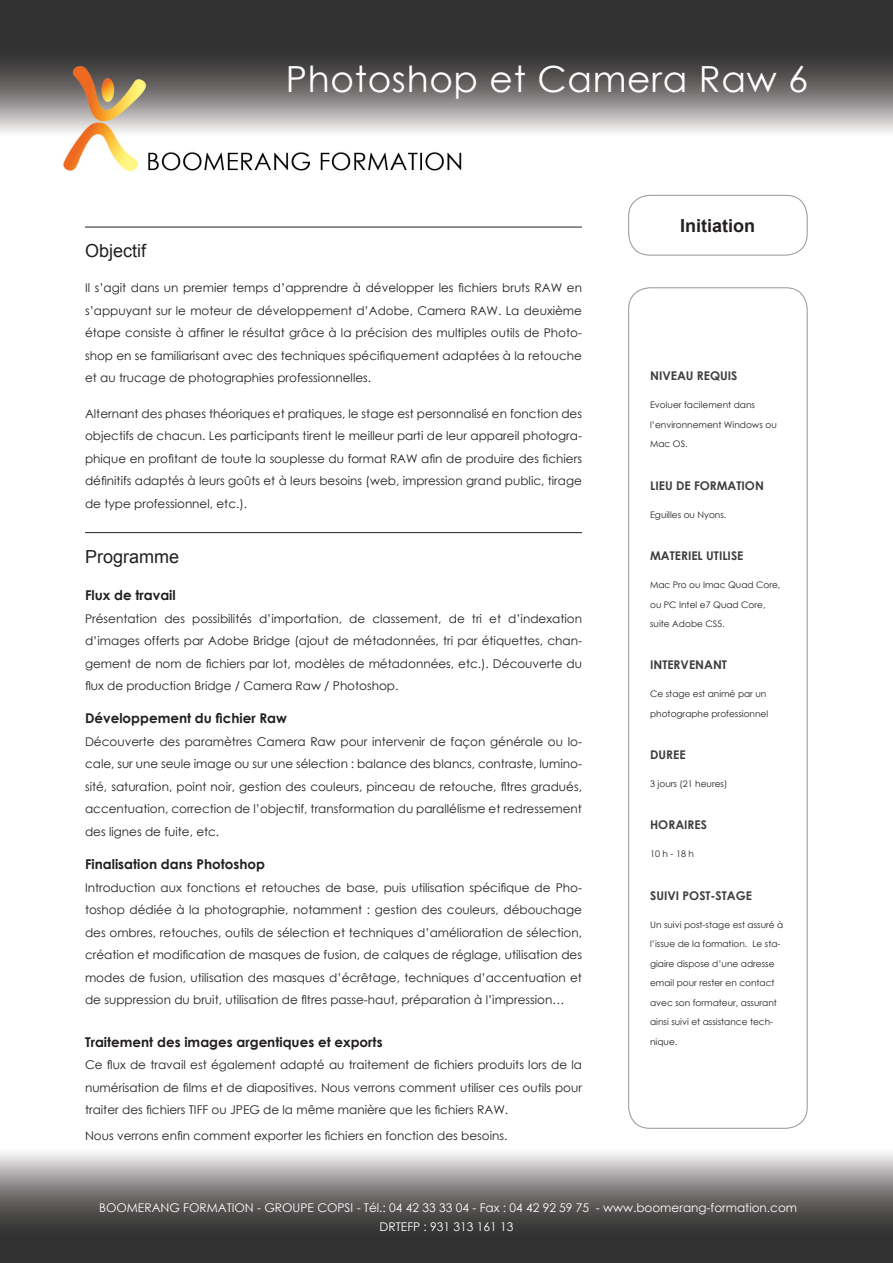
<style>
.page{position:relative;width:893px;height:1263px;background:#fff}
.page>*{position:absolute;margin:0;border:0;box-sizing:border-box;transform-origin:0 0}
.t1{font:36px "Century Gothic";letter-spacing:.02em;color:#fff}
.GROS_TITRE{font:18px "Arial";color:#231f20}
.NIVEAU{font:700 18px "Arial";color:#231f20}
.PROGRAMME_TITRE{font:700 13.5px "Century Gothic";color:#231f20}
.PROGRAMME_TEXTE{font:12px/22.5px "Century Gothic";color:#231f20;text-align:justify}
.OBJECTIF_TEXTE{font:12px/22.5px "Century Gothic";color:#231f20;text-align:justify}
.ANNEXE_TEXTE{font:12px "Century Gothic";color:#fff}
.ANNEXE_TITRE{font:700 12px "Century Gothic";color:#3e3e3f}
.ANNEXE_TEXTE-2{font:9px/19.5px "Century Gothic";color:#231f20}
</style>
<div class="page">
<img style="left:0;top:0;width:893px;height:1263px">
<div style="left:629px;top:195px;width:178px;height:60px;background:#fff;border-radius:21px"></div>
<div style="left:628px;top:195px;width:179px;height:60px;border:1px solid #939598;border-radius:21px"></div>
<div style="left:628px;top:288px;width:179px;height:840px;border:1px solid #939598;border-radius:21px"></div>
<hr style="left:85px;top:227px;width:497px;height:1px;background:#231f20">
<hr style="left:85px;top:532px;width:497px;height:1px;background:#231f20">
<p class="t1" style="left:286px;top:54px;width:524px">Photoshop et Camera Raw 6</p>
<p class="GROS_TITRE" style="left:85px;top:239px;width:63px">Objectif</p>
<p class="OBJECTIF_TEXTE" style="left:85px;top:277px;width:498px">Il s’agit dans un premier temps d’apprendre à développer les fichiers bruts RAW en s’appuyant sur le moteur de développement d’Adobe, Camera RAW. La deuxième étape consiste à affiner le résultat grâce à la précision des multiples outils de Photo&shy;shop en se familiarisant avec des techniques spécifiquement adaptées à la retouche et au trucage de photographies professionnelles.</p>
<p class="OBJECTIF_TEXTE" style="left:85px;top:402px;width:498px">Alternant des phases théoriques et pratiques, le stage est personnalisé en fonction des objectifs de chacun. Les participants tirent le meilleur parti de leur appareil photogra&shy;phique en profitant de toute la souplesse du format RAW afin de produire des fichiers définitifs adaptés à leurs goûts et à leurs besoins (web, impression grand public, tirage de type professionnel, etc.).</p>
<p class="GROS_TITRE" style="left:85px;top:545px;width:96px">Programme</p>
<p class="PROGRAMME_TITRE" style="left:85px;top:585px;width:92px">Flux de travail</p>
<p class="PROGRAMME_TEXTE" style="left:85px;top:607px;width:498px">Présentation des possibilités d’importation, de classement, de tri et d’indexation d’images offerts par Adobe Bridge (ajout de métadonnées, tri par étiquettes, chan&shy;gement de nom de fichiers par lot, modèles de métadonnées, etc.). Découverte du flux de production Bridge / Camera Raw / Photoshop.</p>
<p class="PROGRAMME_TITRE" style="left:85px;top:708px;width:203px">Développement du fichier Raw</p>
<p class="PROGRAMME_TEXTE" style="left:85px;top:730px;width:498px">Découverte des paramètres Camera Raw pour intervenir de façon générale ou lo&shy;cale, sur une seule image ou sur une sélection : balance des blancs, contraste, lumino&shy;sité, saturation, point noir, gestion des couleurs, pinceau de retouche, fltres gradués, accentuation, correction de l’objectif, transformation du parallélisme et redressement des lignes de fuite, etc.</p>
<p class="PROGRAMME_TITRE" style="left:85px;top:854px;width:182px">Finalisation dans Photoshop</p>
<p class="PROGRAMME_TEXTE" style="left:85px;top:876px;width:498px">Introduction aux fonctions et retouches de base, puis utilisation spécifique de Pho&shy;toshop dédiée à la photographie, notamment : gestion des couleurs, débouchage des ombres, retouches, outils de sélection et techniques d’amélioration de sélection, création et modification de masques de fusion, de calques de réglage, utilisation des modes de fusion, utilisation des masques d’écrêtage, techniques d’accentuation et de suppression du bruit, utilisation de fltres passe-haut, préparation à l’impression…</p>
<p class="PROGRAMME_TITRE" style="left:85px;top:1031px;width:299px">Traitement des images argentiques et exports</p>
<p class="PROGRAMME_TEXTE" style="left:85px;top:1053px;width:498px">Ce flux de travail est également adapté au traitement de fichiers produits lors de la numérisation de films et de diapositives. Nous verrons comment utiliser ces outils pour traiter des fichiers TIFF ou JPEG de la même manière que les fichiers RAW.</p>
<p class="PROGRAMME_TEXTE" style="left:85px;top:1124px;width:424px">Nous verrons enfin comment exporter les fichiers en fonction des besoins.</p>
<p class="NIVEAU" style="left:680px;top:213px;width:77px">Initiation</p>
<p class="ANNEXE_TITRE" style="left:650px;top:367px;width:89px">NIVEAU REQUIS</p>
<p class="ANNEXE_TEXTE-2" style="left:650px;top:395px;width:128px">Evoluer facilement dans l’environnement Windows ou<br>Mac OS.</p>
<p class="ANNEXE_TITRE" style="left:650px;top:476px;width:115px">LIEU DE FORMATION</p>
<p class="ANNEXE_TEXTE-2" style="left:650px;top:505px;width:78px">Eguilles ou Nyons.</p>
<p class="ANNEXE_TITRE" style="left:650px;top:546px;width:95px">MATERIEL UTILISE</p>
<p class="ANNEXE_TEXTE-2" style="left:650px;top:575px;width:132px">Mac Pro ou Imac Quad Core, ou PC Intel e7 Quad Core, suite Adobe CS5.</p>
<p class="ANNEXE_TITRE" style="left:650px;top:656px;width:78px">INTERVENANT</p>
<p class="ANNEXE_TEXTE-2" style="left:650px;top:684px;width:120px">Ce stage est animé par un photographe professionnel</p>
<p class="ANNEXE_TITRE" style="left:650px;top:746px;width:37px">DUREE</p>
<p class="ANNEXE_TEXTE-2" style="left:650px;top:774px;width:79px">3 jours (21 heures)</p>
<p class="ANNEXE_TITRE" style="left:650px;top:816px;width:58px">HORAIRES</p>
<p class="ANNEXE_TEXTE-2" style="left:650px;top:844px;width:45px">10 h - 18 h</p>
<p class="ANNEXE_TITRE" style="left:650px;top:886px;width:103px">SUIVI POST-STAGE</p>
<p class="ANNEXE_TEXTE-2" style="left:650px;top:914px;width:135px">Un suivi post-stage est assuré à l’issue de la formation. Le sta&shy;giaire dispose d’une adresse email pour rester en contact avec son formateur, assurant ainsi suivi et assistance tech&shy;nique.</p>
<p class="ANNEXE_TEXTE" style="left:99px;top:1199px;width:699px">BOOMERANG FORMATION - GROUPE COPSI - Tél.: 04 42 33 33 04 - Fax : 04 42 92 59 75 - www.boomerang-formation.com</p>
<p class="ANNEXE_TEXTE" style="left:380px;top:1218px;width:135px">DRTEFP : 931 313 161 13</p>
</div>
